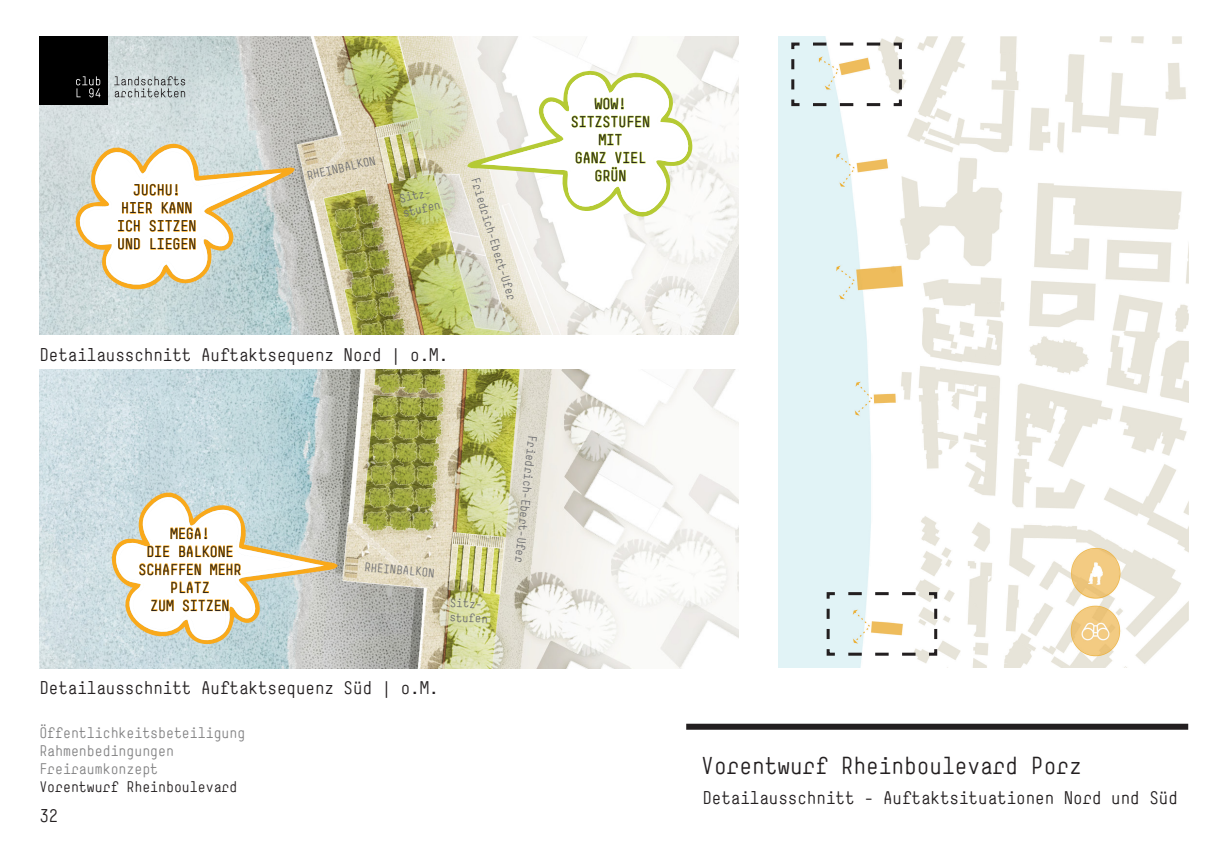
<style>
.page{position:relative;width:1221px;height:851px;background:#fff}
.page>*{position:absolute;margin:0;border:0;box-sizing:border-box;transform-origin:0 0}
.t1{font:24px "Simple";color:#231f20}
.t2{font:18px "Simple";color:#231f20}
.t3{font:15px "Simple";color:#231f20}
.t4{font:15px/18px "Simple";color:#838384}
.t5{font:12.15px "Simple";color:#6c6d70}
</style>
<div class="page">
<img style="left:778px;top:36px;width:410px;height:631px">
<img style="left:39px;top:36px;width:699px;height:298px">
<img style="left:39px;top:370px;width:699px;height:298px">
<svg style="left:825px;top:590px;width:113px;height:67px"></svg>
<svg style="left:789px;top:41px;width:114px;height:67px"></svg>
<svg style="left:69px;top:139px;width:226px;height:154px"></svg>
<svg style="left:104px;top:487px;width:234px;height:161px"></svg>
<svg style="left:467px;top:44px;width:233px;height:178px"></svg>
<div style="left:686px;top:723px;width:502px;height:6px;background:#231f20"></div>
<div style="left:39px;top:36px;width:68px;height:68px;background:#000"></div>
<svg style="left:114px;top:76px;width:71px;height:21px"></svg>
<svg style="left:76px;top:76px;width:24px;height:21px"></svg>
<p class="t3" style="left:133px;top:181px;width:49px">JUCHU!</p>
<p class="t3" style="left:121px;top:199px;width:73px">HIER KANN</p>
<p class="t3" style="left:117px;top:217px;width:81px">ICH SITZEN</p>
<p class="t3" style="left:117px;top:235px;width:81px">UND LIEGEN</p>
<p class="t5" style="left:305px;top:169px;width:72px;rotate:-13deg">RHEINBALKON</p>
<p class="t5" style="left:398px;top:192px;width:33px;rotate:-13deg">Sitz-</p>
<p class="t5" style="left:401px;top:206px;width:40px;rotate:-13deg">stufen</p>
<p class="t2" style="left:39px;top:344px;width:410px">Detailausschnitt Auftaktsequenz Nord | o.M.</p>
<p class="t5" style="left:481px;top:176px;width:129px;rotate:73deg">Friedrich-Ebert-Ufer</p>
<p class="t3" style="left:170px;top:524px;width:41px">MEGA!</p>
<p class="t3" style="left:146px;top:542px;width:89px">DIE BALKONE</p>
<p class="t3" style="left:138px;top:560px;width:104px">SCHAFFEN MEHR</p>
<p class="t3" style="left:170px;top:578px;width:41px">PLATZ</p>
<p class="t3" style="left:150px;top:596px;width:81px">ZUM SITZEN</p>
<p class="t5" style="left:365px;top:559px;width:72px;rotate:5deg">RHEINBALKON</p>
<p class="t5" style="left:450px;top:595px;width:33px;rotate:2deg">Sitz-</p>
<p class="t5" style="left:450px;top:610px;width:40px;rotate:2deg">stufen</p>
<p class="t2" style="left:39px;top:677px;width:401px">Detailausschnitt Auftaktsequenz Süd | o.M.</p>
<p class="t4" style="left:39px;top:723px;width:207px">Öffentlichkeitsbeteiligung<br>Rahmenbedingungen<br>Freiraumkonzept</p>
<p class="t3" style="left:39px;top:778px;width:199px">Vorentwurf Rheinboulevard</p>
<p class="t2" style="left:39px;top:805px;width:21px">32</p>
<p class="t5" style="left:539px;top:436px;width:129px;rotate:96deg">Friedrich-Ebert-Ufer</p>
<p class="t3" style="left:594px;top:95px;width:33px">WOW!</p>
<p class="t3" style="left:571px;top:113px;width:81px">SITZSTUFEN</p>
<p class="t3" style="left:598px;top:131px;width:25px">MIT</p>
<p class="t3" style="left:575px;top:149px;width:73px">GANZ VIEL</p>
<p class="t3" style="left:594px;top:167px;width:33px">GRÜN</p>
<p class="t1" style="left:701px;top:751px;width:382px">Vorentwurf Rheinboulevard Porz</p>
<h3 class="t2" style="left:702px;top:787px;width:477px">Detailausschnitt - Auftaktsituationen Nord und Süd</h3>
</div>
